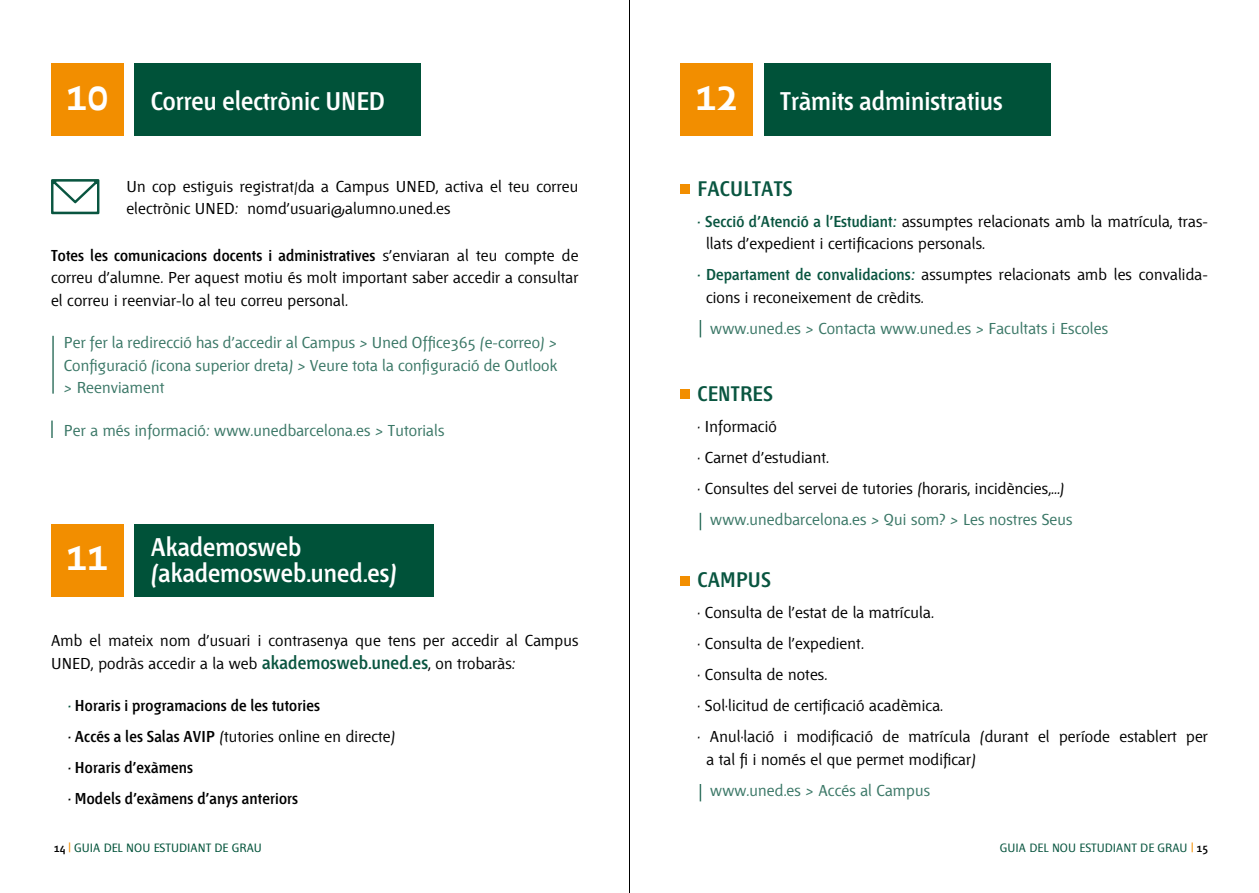
<style>
.page{position:relative;width:1259px;height:893px;background:#fff}
.page>*{position:absolute;margin:0;border:0;box-sizing:border-box;transform-origin:0 0}
.t1{font:600 45px "Fontana ND Cc Os F";color:#fff}
.t2{font:600 25.5px/25.5px "Fontana ND Cc Os F";color:#fff}
.t3{font:600 21px "Fontana ND Cc Os F";letter-spacing:.01em;color:#095540}
.t4{font:15.75px/31px "Fontana ND Aa Os F";letter-spacing:.01em;color:#000}
.t5{font:15.75px/22.5px "Fontana ND Aa Os F";letter-spacing:.01em;color:#3a7766;text-align:justify}
.t6{font:600 15.75px/31px "Fontana ND Cc Os F";letter-spacing:.01em;color:#000}
.t7{font:12px "Fontana ND Aa Os F";color:#005239}
.t8{font:12px "Fontana ND Aa Os F";color:#095540}
.s1{font-family:"Fontana ND Aa Os F";font-weight:400}
.s2{font-family:"Fontana ND Cc Os F";font-weight:600;font-size:18px;color:#095540}
.s3{color:#095540}
.s4{font-family:"Fontana ND Cc Os F";font-weight:600}
.s5{font-family:"Fontana ND Cc Os F";font-weight:600;color:#095540}
.s6{font-family:"Fontana ND Cc Os F";font-weight:600;color:#000}
.s7{font-family:"Fontana ND Cc Os F";font-weight:600;color:#f28e00}
</style>
<div class="page">
<hr style="left:629px;top:0;width:1px;height:893px;background:#000">
<div style="left:134px;top:64px;width:287px;height:72px;background:#005239"></div>
<div style="left:764px;top:64px;width:286px;height:72px;background:#005239"></div>
<div style="left:134px;top:524px;width:300px;height:72px;background:#005239"></div>
<div style="left:51px;top:64px;width:72px;height:72px;background:#f28e00"></div>
<div style="left:680px;top:64px;width:73px;height:72px;background:#f28e00"></div>
<div style="left:51px;top:524px;width:72px;height:72px;background:#f28e00"></div>
<svg style="left:51px;top:421px;width:2px;height:17px"></svg>
<svg style="left:699px;top:320px;width:2px;height:17px"></svg>
<svg style="left:699px;top:513px;width:2px;height:17px"></svg>
<svg style="left:699px;top:784px;width:2px;height:17px"></svg>
<hr style="left:52px;top:336px;width:2px;height:58px;background:#3a7766">
<svg style="left:51px;top:179px;width:48px;height:35px"></svg>
<div style="left:680px;top:184px;width:10px;height:9px;background:#f28e00"></div>
<div style="left:680px;top:389px;width:10px;height:9px;background:#f28e00"></div>
<div style="left:680px;top:576px;width:10px;height:9px;background:#f28e00"></div>
<h1 class="t1" style="left:66px;top:73px;width:43px">10</h1>
<h1 class="t1" style="left:696px;top:73px;width:43px">12</h1>
<h2 class="t2" style="left:151px;top:90px;width:235px">Correu electrònic UNED</h2>
<h2 class="t2" style="left:780px;top:90px;width:224px">Tràmits administratius</h2>
<p class="t4" style="left:126px;top:176px;width:453px;line-height:22.5px">Un cop estiguis registrat/da a Campus UNED, activa el teu correu electrònic UNED: nomd’usuari@alumno.uned.es</p>
<p class="t6" style="left:51px;top:241px;width:529px">Totes les comunicacions docents i administratives <span class="s1">s’enviaran al teu compte de</span></p>
<p class="t4" style="left:51px;top:268px;width:529px;line-height:22.5px">correu d’alumne. Per aquest motiu és molt important saber accedir a consultar el correu i reenviar-lo al teu correu personal.</p>
<p class="t5" style="left:64px;top:333px;width:495px">Per fer la redirecció has d’accedir al Campus &gt; Uned Office365 (e-correo) &gt; Configuració (icona superior dreta) &gt; Veure tota la configuració de Outlook &gt; Reenviament</p>
<p class="t5" style="left:64px;top:420px;width:382px">Per a més informació: www.unedbarcelona.es &gt; Tutorials</p>
<h1 class="t1" style="left:66px;top:533px;width:43px">11</h1>
<h2 class="t2" style="left:151px;top:536px;width:248px">Akademosweb (akademosweb.uned.es)</h2>
<p class="t4" style="left:51px;top:630px;width:529px;line-height:22.5px">Amb el mateix nom d’usuari i contrasenya que tens per accedir al Campus<br>UNED, podràs accedir a la web <span class="s2">akademosweb.uned.es</span>, on trobaràs:</p>
<p class="t6" style="left:68px;top:691px;width:253px"><span class="s3">·</span> Horaris i programacions de les tutories</p>
<p class="t4" style="left:68px;top:722px;width:329px"><span class="s4">· Accés a les Salas AVIP</span> (tutories online en directe)</p>
<p class="t6" style="left:68px;top:753px;width:232px">· Horaris d’exàmens<br>· Models d’exàmens d’anys anteriors</p>
<h3 class="t3" style="left:697px;top:179px;width:97px">FACULTATS</h3>
<p class="t4" style="left:706px;top:211px;width:503px;line-height:22.5px;text-indent:-9px"><span class="s5">· Secció d’Atenció a l’Estudiant:</span> assumptes relacionats amb la matrícula, tras&shy;llats d’expedient i certificacions personals.</p>
<p class="t4" style="left:706px;top:265px;width:503px;line-height:22.5px;text-indent:-9px"><span class="s5">· Departament de convalidacions:</span> assumptes relacionats amb les convalida&shy;cions i reconeixement de crèdits.</p>
<p class="t5" style="left:710px;top:318px;width:399px">www.uned.es &gt; Contacta www.uned.es &gt; Facultats i Escoles</p>
<h3 class="t3" style="left:697px;top:384px;width:77px">CENTRES</h3>
<p class="t4" style="left:697px;top:412px;width:368px">· Informació<br>· Carnet d’estudiant.<br>· Consultes del servei de tutories (horaris, incidències,...)</p>
<p class="t5" style="left:710px;top:510px;width:364px">www.unedbarcelona.es &gt; Qui som? &gt; Les nostres Seus</p>
<h3 class="t3" style="left:697px;top:570px;width:75px">CAMPUS</h3>
<p class="t4" style="left:697px;top:598px;width:512px">· Consulta de l’estat de la matrícula.<br>· Consulta de l’expedient.<br>· Consulta de notes.<br>· Sol·licitud de certificació acadèmica.<br>· Anul·lació i modificació de matrícula (durant el període establert per</p>
<p class="t4" style="left:706px;top:745px;width:271px">a tal fi i només el que permet modificar)</p>
<p class="t5" style="left:710px;top:780px;width:221px">www.uned.es &gt; Accés al Campus</p>
<p class="t7" style="left:54px;top:842px;width:209px"><span class="s6">14</span> <span class="s7">|</span> GUIA DEL NOU ESTUDIANT DE GRAU</p>
<p class="t8" style="left:1000px;top:842px;width:210px">GUIA DEL NOU ESTUDIANT DE GRAU <span class="s7">|</span> <span class="s6">15</span></p>
</div>
